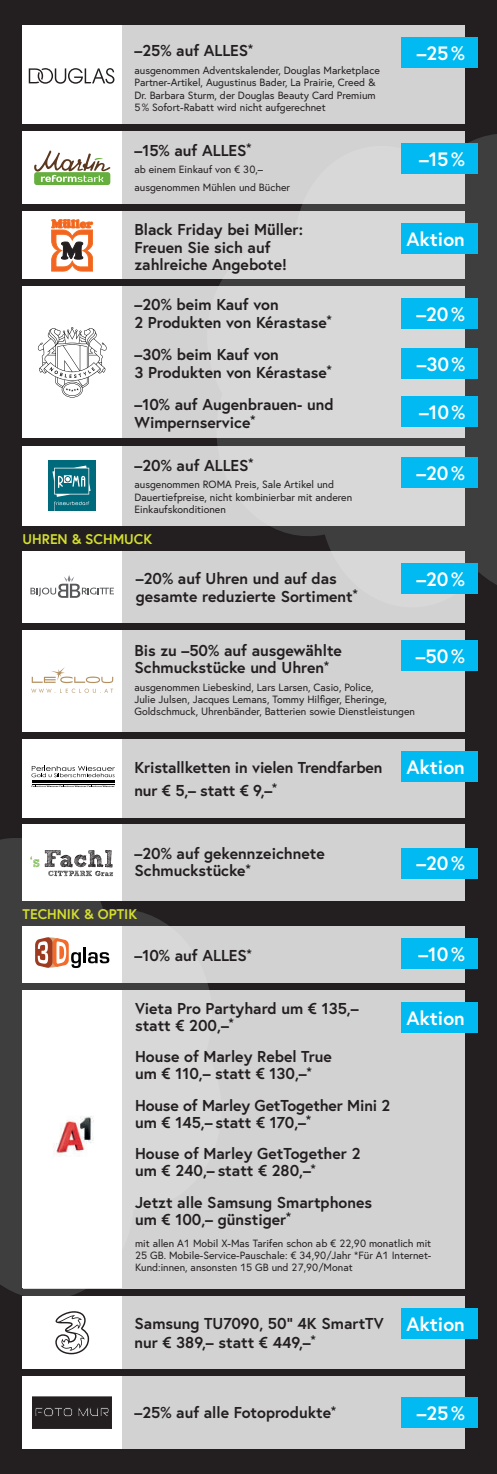
<style>
.page{position:relative;width:497px;height:1474px;background:#fff}
.page>*{position:absolute;margin:0;border:0;box-sizing:border-box;transform-origin:0 0}
.t1{font:700 19.25px "Europa";color:#fff}
.t2{font:700 15.75px/17.5px "Europa";color:#231f20}
.t3{font:700 14px "Europa";color:#d5df2e}
.t4{font:10.5px/12.2px "Europa";color:#231f20}
</style>
<div class="page">
<div style="left:0;top:0;width:496px;height:1473px;background:#231f20"></div>
<svg style="left:202px;top:131px;width:294px;height:480px;fill:#3e3e3f"></svg>
<svg style="left:0;top:838px;width:226px;height:458px;fill:#3e3e3f"></svg>
<div style="left:23px;top:551px;width:441px;height:72px;background:#d3d2d2"></div>
<div style="left:400px;top:563px;width:76px;height:30px;background:#00baf1"></div>
<div style="left:22px;top:551px;width:100px;height:72px;background:#fff"></div>
<svg style="left:30px;top:575px;width:84px;height:23px"></svg>
<div style="left:23px;top:630px;width:441px;height:101px;background:#d3d2d2"></div>
<div style="left:400px;top:640px;width:76px;height:30px;background:#00baf1"></div>
<div style="left:22px;top:630px;width:100px;height:101px;background:#fff"></div>
<svg style="left:31px;top:667px;width:82px;height:26px"></svg>
<div style="left:23px;top:739px;width:441px;height:78px;background:#d3d2d2"></div>
<div style="left:400px;top:751px;width:76px;height:30px;background:#00baf1"></div>
<div style="left:22px;top:739px;width:100px;height:78px;background:#fff"></div>
<svg style="left:32px;top:785px;width:83px;height:2px"></svg>
<hr style="left:32px;top:784px;width:82px;height:1px;background:#000">
<hr style="left:32px;top:782px;width:82px;height:1px;background:#000">
<hr style="left:32px;top:780px;width:82px;height:1px;background:#000">
<svg style="left:31px;top:765px;width:84px;height:12px"></svg>
<div style="left:23px;top:445px;width:441px;height:80px;background:#d8d8d8"></div>
<div style="left:400px;top:458px;width:76px;height:30px;background:#00baf1"></div>
<div style="left:22px;top:445px;width:100px;height:80px;background:#fff"></div>
<div style="left:48px;top:461px;width:47px;height:50px;background:#006a7d"></div>
<svg style="left:52px;top:465px;width:38px;height:46px"></svg>
<div style="left:23px;top:286px;width:441px;height:152px;background:#d8d8d8"></div>
<div style="left:400px;top:298px;width:76px;height:31px;background:#00baf1"></div>
<div style="left:22px;top:286px;width:100px;height:152px;background:#fff"></div>
<svg style="left:38px;top:327px;width:69px;height:70px"></svg>
<div style="left:23px;top:212px;width:441px;height:67px;background:#d8d8d8"></div>
<div style="left:400px;top:224px;width:76px;height:30px;background:#00baf1"></div>
<div style="left:22px;top:212px;width:100px;height:67px;background:#fff"></div>
<svg style="left:52px;top:219px;width:41px;height:52px"></svg>
<div style="left:23px;top:131px;width:441px;height:73px;background:#d3d2d2"></div>
<div style="left:400px;top:143px;width:76px;height:31px;background:#00baf1"></div>
<div style="left:22px;top:131px;width:100px;height:73px;background:#fff"></div>
<div style="left:34px;top:172px;width:76px;height:13px;background:#66af3f;border-radius:3px"></div>
<svg style="left:34px;top:150px;width:76px;height:32px"></svg>
<div style="left:23px;top:25px;width:441px;height:99px;background:#d3d2d2"></div>
<div style="left:400px;top:37px;width:76px;height:30px;background:#00baf1"></div>
<div style="left:22px;top:25px;width:100px;height:99px;background:#fff"></div>
<svg style="left:29px;top:68px;width:85px;height:16px"></svg>
<div style="left:23px;top:1296px;width:441px;height:72px;background:#d3d2d2"></div>
<div style="left:400px;top:1308px;width:76px;height:30px;background:#00baf1"></div>
<div style="left:22px;top:1296px;width:100px;height:72px;background:#fff"></div>
<svg style="left:55px;top:1311px;width:34px;height:43px"></svg>
<div style="left:23px;top:1376px;width:441px;height:72px;background:#d3d2d2"></div>
<div style="left:400px;top:1397px;width:76px;height:30px;background:#00baf1"></div>
<div style="left:22px;top:1376px;width:100px;height:72px;background:#fff"></div>
<svg style="left:32px;top:1396px;width:80px;height:32px;background:#2d292a"></svg>
<div style="left:23px;top:926px;width:441px;height:57px;background:#d3d2d2"></div>
<div style="left:400px;top:938px;width:76px;height:31px;background:#00baf1"></div>
<div style="left:22px;top:926px;width:100px;height:57px;background:#fff"></div>
<svg style="left:35px;top:937px;width:46px;height:31px"></svg>
<hr style="left:83px;top:947px;width:3px;height:16px;background:#000">
<svg style="left:88px;top:952px;width:21px;height:11px"></svg>
<div style="left:23px;top:990px;width:441px;height:298px;background:#d3d2d2"></div>
<div style="left:400px;top:1002px;width:76px;height:30px;background:#00baf1"></div>
<div style="left:22px;top:990px;width:100px;height:298px;background:#fff"></div>
<img style="left:53px;top:1116px;width:41px;height:40px">
<div style="left:401px;top:348px;width:76px;height:31px;background:#00baf1"></div>
<div style="left:401px;top:396px;width:76px;height:31px;background:#00baf1"></div>
<div style="left:23px;top:824px;width:441px;height:76px;background:#d3d2d2"></div>
<div style="left:400px;top:848px;width:76px;height:30px;background:#00baf1"></div>
<div style="left:22px;top:824px;width:100px;height:76px;background:#fff"></div>
<svg style="left:30px;top:856px;width:9px;height:11px"></svg>
<svg style="left:45px;top:850px;width:68px;height:26px"></svg>
<p class="t2" style="left:134px;top:42px;width:120px">–25% auf ALLES<sup>*</sup></p>
<p class="t4" style="left:134px;top:64px;width:246px">ausgenommen Adventskalender, Douglas Marketplace Partner-Artikel, Augustinus Bader, La Prairie, Creed &amp; Dr. Barbara Sturm, der Douglas Beauty Card Premium 5 % Sofort-Rabatt wird nicht aufgerechnet</p>
<p class="t2" style="left:134px;top:141px;width:118px">–15% auf ALLES<sup>*</sup></p>
<p class="t4" style="left:134px;top:160px;width:157px;line-height:17.5px">ab einem Einkauf von € 30,– ausgenommen Mühlen und Bücher</p>
<p class="t1" style="left:416px;top:40px;width:49px">–25%</p>
<p class="t1" style="left:418px;top:146px;width:47px">–15%</p>
<p class="t2" style="left:134px;top:220px;width:170px">Black Friday bei Müller:<br>Freuen Sie sich auf zahlreiche Angebote!</p>
<p class="t1" style="left:406px;top:226px;width:60px">Aktion</p>
<p class="t2" style="left:134px;top:295px;width:198px">–20% beim Kauf von<br>2 Produkten von Kérastase<sup>*</sup></p>
<p class="t2" style="left:134px;top:345px;width:199px">–30% beim Kauf von<br>3 Produkten von Kérastase<sup>*</sup></p>
<p class="t2" style="left:134px;top:395px;width:200px">–10% auf Augenbrauen- und<br>Wimpernservice<sup>*</sup></p>
<p class="t2" style="left:134px;top:456px;width:120px">–20% auf ALLES<sup>*</sup></p>
<p class="t4" style="left:134px;top:478px;width:219px">ausgenommen ROMA Preis, Sale Artikel und<br>Dauertiefpreise, nicht kombinierbar mit anderen<br>Einkaufskonditionen</p>
<p class="t3" style="left:22px;top:529px;width:131px">UHREN &amp; SCHMUCK</p>
<p class="t1" style="left:416px;top:301px;width:50px">–20%</p>
<p class="t1" style="left:416px;top:351px;width:50px">–30%</p>
<p class="t1" style="left:418px;top:399px;width:48px">–10%</p>
<p class="t1" style="left:416px;top:460px;width:50px">–20%</p>
<p class="t2" style="left:136px;top:569px;width:223px">–20% auf Uhren und auf das gesamte reduzierte Sortiment<sup>*</sup></p>
<p class="t1" style="left:416px;top:566px;width:50px">–20%</p>
<p class="t2" style="left:134px;top:642px;width:209px;line-height:16.8px">Bis zu –50% auf ausgewählte<br>Schmuckstücke und Uhren<sup>*</sup></p>
<p class="t4" style="left:134px;top:681px;width:281px">ausgenommen Liebeskind, Lars Larsen, Casio, Police,<br>Julie Julsen, Jacques Lemans, Tommy Hilfiger, Eheringe,<br>Goldschmuck, Uhrenbänder, Batterien sowie Dienstleistungen</p>
<p class="t1" style="left:415px;top:643px;width:50px">–50%</p>
<p class="t2" style="left:134px;top:755px;width:249px;line-height:22.8px">Kristallketten in vielen Trendfarben nur € 5,– statt € 9,–<sup>*</sup></p>
<p class="t1" style="left:406px;top:754px;width:60px">Aktion</p>
<p class="t2" style="left:134px;top:844px;width:191px">–20% auf gekennzeichnete<br>Schmuckstücke<sup>*</sup></p>
<p class="t1" style="left:416px;top:850px;width:50px">–20%</p>
<p class="t3" style="left:22px;top:904px;width:116px">TECHNIK &amp; OPTIK</p>
<p class="t2" style="left:134px;top:946px;width:119px">–10% auf ALLES<sup>*</sup></p>
<p class="t1" style="left:418px;top:941px;width:48px">–10%</p>
<p class="t2" style="left:135px;top:999px;width:225px;line-height:16.8px">Vieta Pro Partyhard um € 135,– statt € 200,–<sup>*</sup></p>
<p class="t2" style="left:135px;top:1048px;width:198px;line-height:16.8px">House of Marley Rebel True um € 110,– statt € 130,–<sup>*</sup></p>
<p class="t2" style="left:135px;top:1096px;width:256px;line-height:16.8px">House of Marley GetTogether Mini 2 um € 145,– statt € 170,–<sup>*</sup></p>
<p class="t2" style="left:135px;top:1145px;width:226px;line-height:16.8px">House of Marley GetTogether 2 um € 240,– statt € 280,–<sup>*</sup></p>
<p class="t2" style="left:135px;top:1193px;width:238px;line-height:16.8px">Jetzt alle Samsung Smartphones um € 100,– günstiger<sup>*</sup></p>
<p class="t4" style="left:135px;top:1236px;width:297px;text-align:justify">mit allen A1 Mobil X-Mas Tarifen schon ab € 22,90 monatlich mit 25 GB. Mobile-Service-Pauschale: € 34,90/Jahr *Für A1 Internet-Kund:innen, ansonsten 15 GB und 27,90/Monat</p>
<p class="t1" style="left:406px;top:1005px;width:60px">Aktion</p>
<p class="t2" style="left:134px;top:1312px;width:250px;line-height:19.2px">Samsung TU7090, 50“ 4K SmartTV nur € 389,– statt € 449,–<sup>*</sup></p>
<p class="t1" style="left:406px;top:1311px;width:60px">Aktion</p>
<p class="t2" style="left:134px;top:1403px;width:203px">–25% auf alle Fotoprodukte<sup>*</sup></p>
<p class="t1" style="left:416px;top:1399px;width:49px">–25%</p>
</div>
